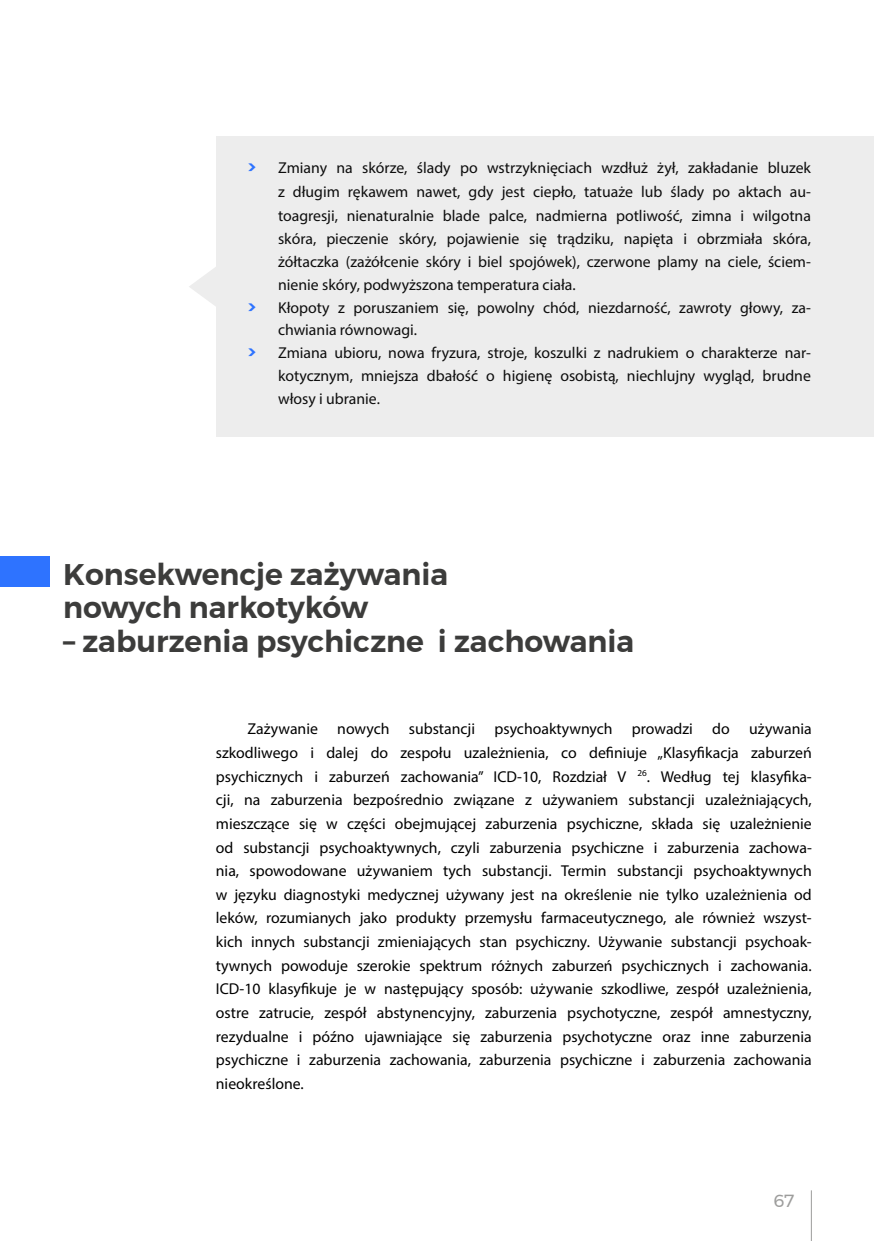
<style>
.page{position:relative;width:874px;height:1241px;background:#fff}
.page>*{position:absolute;margin:0;border:0;box-sizing:border-box;transform-origin:0 0}
.t1{font:600 29.75px/33.2px "Montserrat";color:#3c3c3b}
.t2{font:17.5px "Montserrat";color:#9d9d9c}
.t3{font:15.75px/23.6px "Myriad Pro";color:#000;text-align:justify}
.t4{font:15.75px "Myriad Pro";color:#0d0d0d}
.s1{font-family:"Novecentowide";font-weight:700;color:#2e73ff}
</style>
<div class="page">
<div style="left:217px;top:136px;width:656px;height:301px;background:#ededed"></div>
<svg style="left:189px;top:229px;width:28px;height:115px"></svg>
<hr style="left:810px;top:1190px;width:1px;height:50px;background:#9d9d9c">
<div style="left:0;top:556px;width:50px;height:31px;background:#2e73ff"></div>
<p class="t4" style="left:246px;top:158px;width:565px"><span class="s1">&gt;</span> Zmiany na skórze, ślady po wstrzyknięciach wzdłuż żył, zakładanie bluzek</p>
<p class="t4" style="left:278px;top:182px;width:534px">z długim rękawem nawet, gdy jest ciepło, tatuaże lub ślady po aktach au-</p>
<p class="t4" style="left:278px;top:206px;width:534px">toagresji, nienaturalnie blade palce, nadmierna potliwość, zimna i wilgotna</p>
<p class="t4" style="left:278px;top:229px;width:534px">skóra, pieczenie skóry, pojawienie się trądziku, napięta i obrzmiała skóra,</p>
<p class="t4" style="left:278px;top:252px;width:534px">żółtaczka (zażółcenie skóry i biel spojówek), czerwone plamy na ciele, ściem-</p>
<p class="t4" style="left:278px;top:275px;width:299px">nienie skóry, podwyższona temperatura ciała.</p>
<p class="t4" style="left:246px;top:297px;width:565px"><span class="s1">&gt;</span> Kłopoty z poruszaniem się, powolny chód, niezdarność, zawroty głowy, za-</p>
<p class="t4" style="left:278px;top:320px;width:140px">chwiania równowagi.</p>
<p class="t4" style="left:246px;top:343px;width:565px"><span class="s1">&gt;</span> Zmiana ubioru, nowa fryzura, stroje, koszulki z nadrukiem o charakterze nar-</p>
<p class="t4" style="left:278px;top:366px;width:534px">kotycznym, mniejsza dbałość o higienę osobistą, niechlujny wygląd, brudne</p>
<p class="t4" style="left:278px;top:388px;width:103px">włosy i ubranie.</p>
<h1 class="t1" style="left:63px;top:558px;width:386px">Konsekwencje zażywania nowych narkotyków</h1>
<h1 class="t1" style="left:63px;top:624px;width:572px">– zaburzenia psychiczne i zachowania</h1>
<p class="t3" style="left:216px;top:716px;width:597px;text-indent:32px">Zażywanie nowych substancji psychoaktywnych prowadzi do używania szkodliwego i dalej do zespołu uzależnienia, co definiuje „Klasyfikacja zaburzeń psychicznych i zaburzeń zachowania” ICD-10, Rozdział V <sup>26</sup>. Według tej klasyfika&shy;cji, na zaburzenia bezpośrednio związane z używaniem substancji uzależniających, mieszczące się w części obejmującej zaburzenia psychiczne, składa się uzależnienie od substancji psychoaktywnych, czyli zaburzenia psychiczne i zaburzenia zachowa&shy;nia, spowodowane używaniem tych substancji. Termin substancji psychoaktywnych w języku diagnostyki medycznej używany jest na określenie nie tylko uzależnienia od leków, rozumianych jako produkty przemysłu farmaceutycznego, ale również wszyst&shy;kich innych substancji zmieniających stan psychiczny. Używanie substancji psychoak&shy;tywnych powoduje szerokie spektrum różnych zaburzeń psychicznych i zachowania.<br>ICD-10 klasyfikuje je w następujący sposób: używanie szkodliwe, zespół uzależnienia, ostre zatrucie, zespół abstynencyjny, zaburzenia psychotyczne, zespół amnestyczny, rezydualne i późno ujawniające się zaburzenia psychotyczne oraz inne zaburzenia psychiczne i zaburzenia zachowania, zaburzenia psychiczne i zaburzenia zachowania nieokreślone.</p>
<p class="t2" style="left:773px;top:1187px;width:23px">67</p>
</div>
